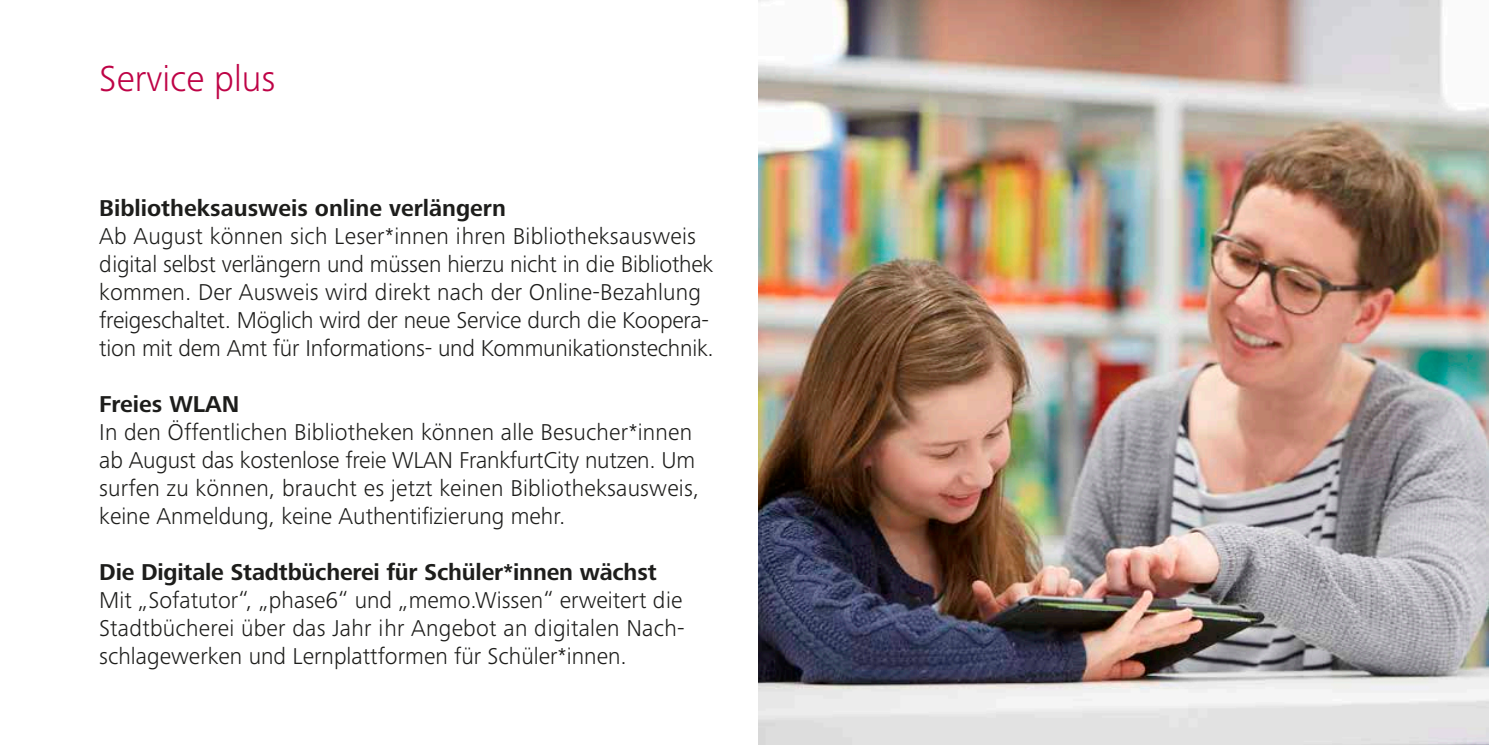
<style>
.page{position:relative;width:1489px;height:745px;background:#fff}
.page>*{position:absolute;margin:0;border:0;box-sizing:border-box;transform-origin:0 0}
.t1{font:300 37.5px "Frutiger Next Pro";color:#be0346}
.t2{font:300 23.75px/28px "Frutiger Next Pro";color:#1d1d1b}
.t3{font:700 23.75px "Frutiger Next Pro";letter-spacing:-.01em;color:#1d1d1b}
</style>
<div class="page">
<img style="left:758px;top:0;width:730px;height:744px">
<h1 class="t1" style="left:99px;top:57px;width:178px">Service plus</h1>
<p class="t3" style="left:99px;top:194px;width:408px">Bibliotheksausweis online verlängern</p>
<p class="t2" style="left:99px;top:222px;width:616px">Ab August können sich Leser*innen ihren Bibliotheksausweis digital selbst verlängern und müssen hierzu nicht in die Bibliothek kommen. Der Ausweis wird direkt nach der Online-Bezahlung freigeschaltet. Möglich wird der neue Service durch die Koopera&shy;tion mit dem Amt für Informations- und Kommunikationstechnik.</p>
<p class="t3" style="left:99px;top:390px;width:141px">Freies WLAN</p>
<p class="t2" style="left:99px;top:418px;width:601px">In den Öffentlichen Bibliotheken können alle Besucher*innen ab August das kostenlose freie WLAN FrankfurtCity nutzen. Um surfen zu können, braucht es jetzt keinen Bibliotheksausweis, keine Anmeldung, keine Authentifizierung mehr.</p>
<p class="t3" style="left:99px;top:558px;width:559px">Die Digitale Stadtbücherei für Schüler*innen wächst</p>
<p class="t2" style="left:99px;top:586px;width:587px;text-align:justify">Mit „Sofatutor“, „phase6“ und „memo.Wissen“ erweitert die Stadtbücherei über das Jahr ihr Angebot an digitalen Nach&shy;schlagewerken und Lernplattformen für Schüler*innen.</p>
</div>
